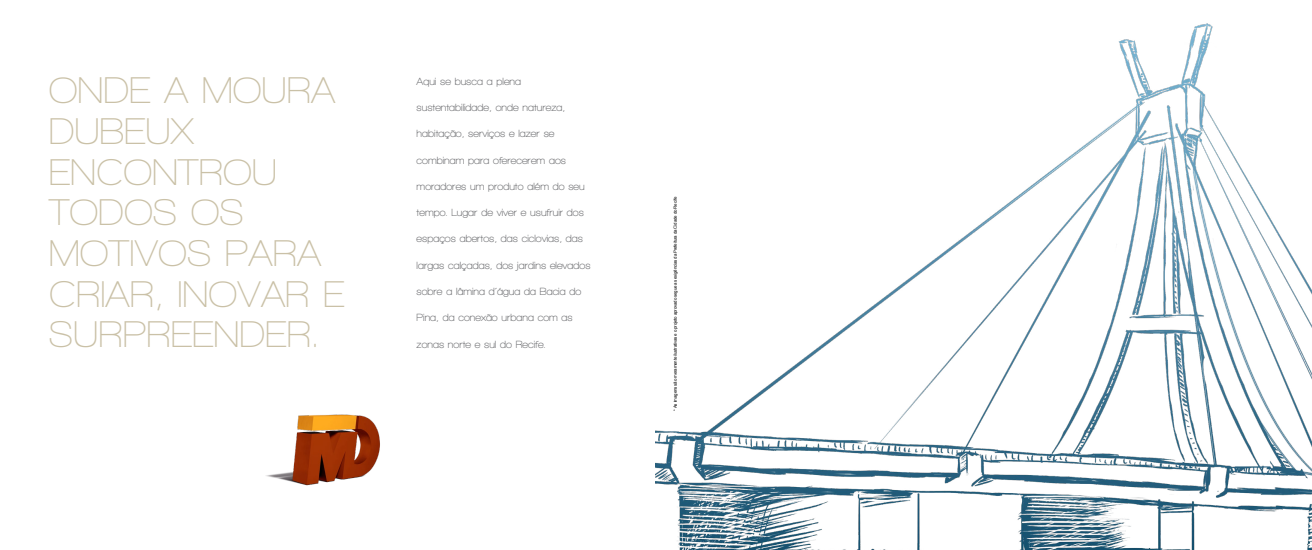
<style>
.page{position:relative;width:1312px;height:550px;background:#fff}
.page>*{position:absolute;margin:0;border:0;box-sizing:border-box;transform-origin:0 0}
.t1{font:600 38px/40.6px "Walkway";color:#cac1a7}
.t2{font:700 10.62px "Walkway";color:#6d6e71}
.t3{font:4.38px "Arial";letter-spacing:-.03em;color:#000}
</style>
<div class="page">
<img style="left:266px;top:414px;width:114px;height:72px">
<img style="left:656px;top:23px;width:655px;height:526px">
<h1 class="t1" style="left:49px;top:70px;width:297px">ONDE A MOURA<br>DUBEUX<br>ENCONTROU<br>TODOS OS<br>MOTIVOS PARA<br>CRIAR, INOVAR E<br>SURPREENDER.</h1>
<p class="t2" style="left:416px;top:75px;width:106px">Aqui se busca a plena</p>
<p class="t2" style="left:416px;top:102px;width:150px">sustentabilidade, onde natureza,</p>
<p class="t2" style="left:416px;top:128px;width:139px">habitação, serviços e lazer se</p>
<p class="t2" style="left:416px;top:154px;width:151px">combinam para oferecerem aos</p>
<p class="t2" style="left:416px;top:180px;width:169px">moradores um produto além do seu</p>
<p class="t2" style="left:416px;top:207px;width:169px">tempo. Lugar de viver e usufruir dos</p>
<p class="t2" style="left:416px;top:233px;width:168px">espaços abertos, das ciclovias, das</p>
<p class="t2" style="left:416px;top:259px;width:175px">largas calçadas, dos jardins elevados</p>
<p class="t2" style="left:416px;top:285px;width:166px">sobre a lâmina d´água da Bacia do</p>
<p class="t2" style="left:416px;top:312px;width:158px">Pina, da conexão urbana com as</p>
<p class="t2" style="left:416px;top:338px;width:131px">zonas norte e sul do Recife.</p>
<p class="t3" style="left:672px;top:410px;width:215px;rotate:-90deg">* As imagens são meramente ilustrativas e o projeto aprovado segue as exigências da Prefeitura da Cidade do Recife</p>
</div>
